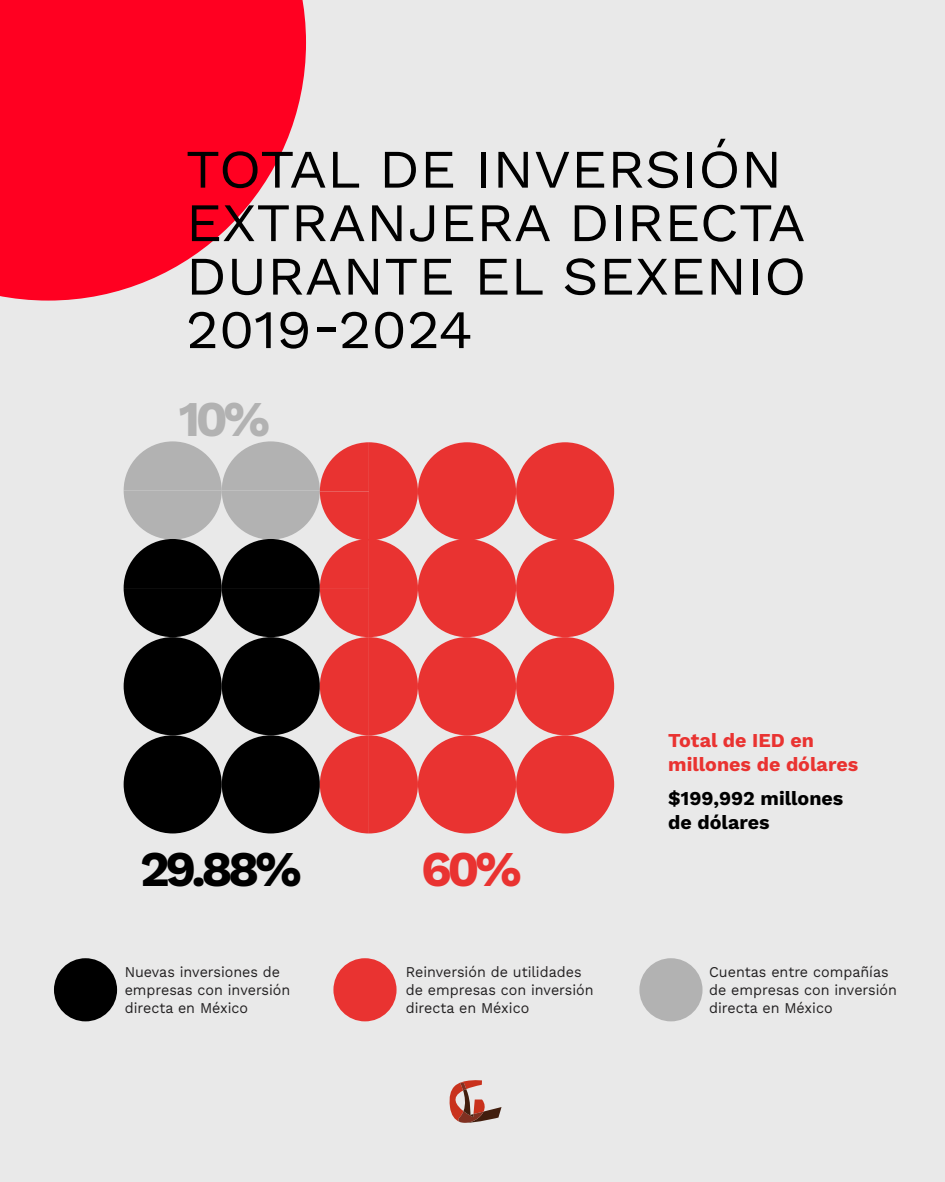
<style>
.page{position:relative;width:945px;height:1182px;background:#fff}
.page>*{position:absolute;margin:0;border:0;box-sizing:border-box;transform-origin:0 0}
.t1{font:54.16px/53.5px "Work Sans";color:#000;scale:1.05 1}
.t2{font:700 49.88px "Work Sans";color:#000}
.t3{font:700 49.88px "Work Sans";color:#e93331}
.t4{font:700 49.88px "Work Sans";color:#b2b2b2}
.t5{font:700 19.6px/23.5px "Work Sans";color:#e93331}
.t6{font:700 19.6px/23.5px "Work Sans";color:#000}
.t7{font:14.88px/17.8px "Work Sans";color:#222021;scale:.96 1}
</style>
<div class="page">
<div style="left:0;top:0;width:945px;height:1181px;background:#e9e9e9"></div>
<svg style="left:0;top:0;width:306px;height:300px;fill:#ff0021"></svg>
<div style="left:54px;top:958px;width:63px;height:63px;background:#000;border-radius:50%"></div>
<svg style="left:124px;top:441px;width:294px;height:392px"></svg>
<div style="left:418px;top:735px;width:98px;height:98px;background:#e93331;border-radius:50%"></div>
<div style="left:516px;top:735px;width:98px;height:98px;background:#e93331;border-radius:50%"></div>
<div style="left:418px;top:637px;width:98px;height:98px;background:#e93331;border-radius:50%"></div>
<div style="left:516px;top:637px;width:98px;height:98px;background:#e93331;border-radius:50%"></div>
<div style="left:418px;top:539px;width:98px;height:98px;background:#e93331;border-radius:50%"></div>
<div style="left:516px;top:539px;width:98px;height:98px;background:#e93331;border-radius:50%"></div>
<div style="left:418px;top:442px;width:98px;height:98px;background:#e93331;border-radius:50%"></div>
<div style="left:516px;top:442px;width:98px;height:98px;background:#e93331;border-radius:50%"></div>
<div style="left:333px;top:958px;width:64px;height:63px;background:#e93331;border-radius:50%"></div>
<div style="left:639px;top:958px;width:64px;height:63px;background:#b2b2b2;border-radius:50%"></div>
<svg style="left:449px;top:1080px;width:53px;height:43px"></svg>
<h1 class="t1" style="left:186px;top:140px;width:593px">TOTAL DE INVERSIÓN<br>EXTRANJERA DIRECTA<br>DURANTE EL SEXENIO<br>2019-2024</h1>
<h2 class="t4" style="left:179px;top:381px;width:93px">10%</h2>
<h2 class="t2" style="left:140px;top:830px;width:163px">29.88%</h2>
<h2 class="t3" style="left:421px;top:830px;width:102px">60%</h2>
<h3 class="t5" style="left:668px;top:728px;width:191px">Total de IED en millones de dólares</h3>
<h3 class="t6" style="left:668px;top:786px;width:177px">$199,992 millones de dólares</h3>
<p class="t7" style="left:125px;top:962px;width:174px">Nuevas inversiones de empresas con inversión directa en México</p>
<p class="t7" style="left:406px;top:962px;width:197px">Reinversión de utilidades de empresas con inversión directa en México</p>
<p class="t7" style="left:709px;top:962px;width:197px">Cuentas entre compañías de empresas con inversión directa en México</p>
</div>
